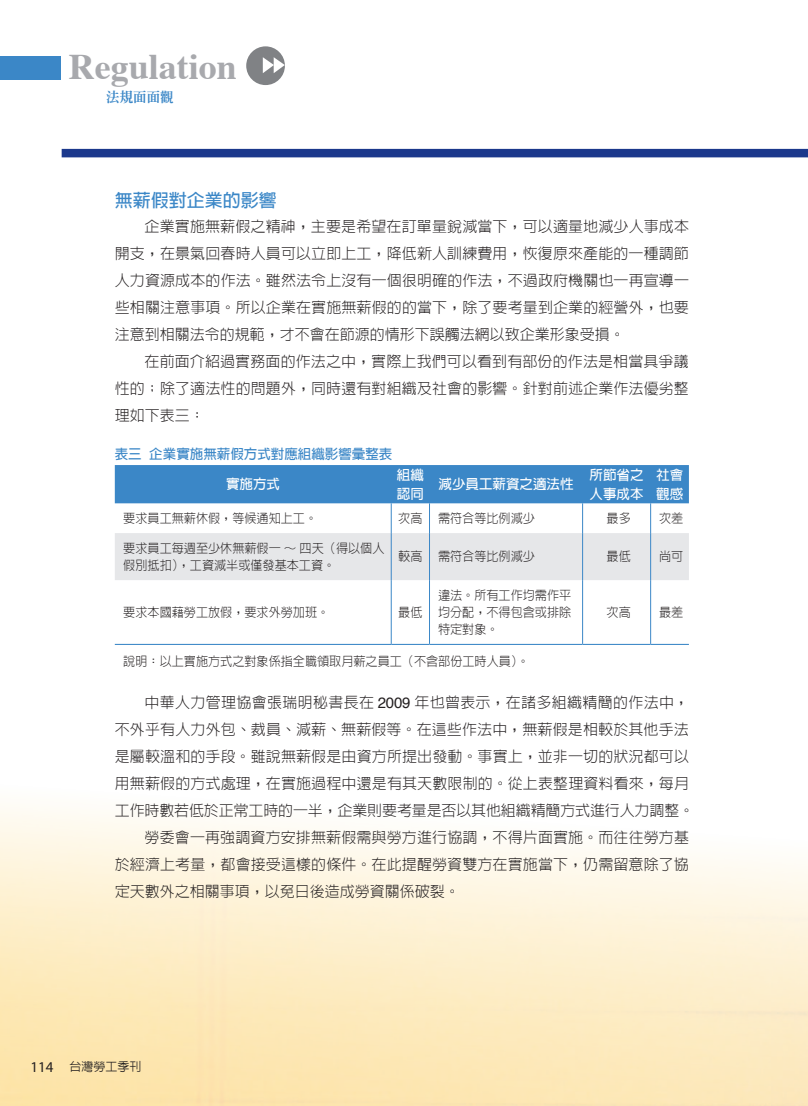
<style>
.page{position:relative;width:808px;height:1106px;background:#fff}
.page>*{position:absolute;margin:0;border:0;box-sizing:border-box;transform-origin:0 0}
.t1{font:700 36px "Times";color:#a8a9ad}
.中標{font:700 18px "Lin Gothic";color:#3b87c7}
.內文{font:300 15px/27px "Lin Gothic";letter-spacing:.01em;color:#231f20;text-align:justify}
.表格標{font:700 13.5px/19.5px "Lin Gothic";color:#fff}
.表格標-2{font:700 13.5px "Lin Gothic";color:#3b87c7}
.t2{font:800 13.5px "Inn Ming";color:#3b87c7}
.表格{font:300 12.75px/17.2px "Lin Gothic";color:#231f20;scale:.95 1}
.t3{font:500 12px "Lin Gothic";color:#231f20}
.s1{font-family:"Helvetica";font-weight:400}
.s2{font-family:"Myriad";font-weight:400;font-size:15px}
</style>
<div class="page">
<div style="left:0;top:56px;width:61px;height:24px;background:#3b87c7"></div>
<div style="left:246px;top:46px;width:39px;height:39px;background:#808285;border-radius:50%"></div>
<svg style="left:263px;top:57px;width:22px;height:16px"></svg>
<div style="left:115px;top:465px;width:574px;height:38px;background:#3b87c7"></div>
<div style="left:115px;top:533px;width:574px;height:47px;background:#e6e7e9"></div>
<hr style="left:391px;top:503px;width:1px;height:30px;background:#3b87c7">
<hr style="left:429px;top:503px;width:1px;height:30px;background:#3b87c7">
<hr style="left:582px;top:503px;width:1px;height:30px;background:#3b87c7">
<hr style="left:650px;top:503px;width:1px;height:30px;background:#3b87c7">
<hr style="left:391px;top:533px;width:1px;height:47px;background:#3b87c7">
<hr style="left:429px;top:533px;width:1px;height:47px;background:#3b87c7">
<hr style="left:582px;top:533px;width:1px;height:47px;background:#3b87c7">
<hr style="left:650px;top:533px;width:1px;height:47px;background:#3b87c7">
<hr style="left:391px;top:580px;width:1px;height:64px;background:#3b87c7">
<hr style="left:429px;top:580px;width:1px;height:64px;background:#3b87c7">
<hr style="left:582px;top:580px;width:1px;height:64px;background:#3b87c7">
<hr style="left:650px;top:580px;width:1px;height:64px;background:#3b87c7">
<hr style="left:115px;top:644px;width:276px;height:1px;background:#3b87c7">
<hr style="left:391px;top:644px;width:38px;height:1px;background:#3b87c7">
<hr style="left:429px;top:644px;width:154px;height:1px;background:#3b87c7">
<hr style="left:583px;top:644px;width:68px;height:1px;background:#3b87c7">
<hr style="left:651px;top:644px;width:38px;height:1px;background:#3b87c7">
<div style="left:62px;top:149px;width:746px;height:8px;background:#1b388c"></div>
<h1 class="t1" style="left:69px;top:33px;width:170px">Regulation</h1>
<p class="t2" style="left:106px;top:90px;width:69px">法規面面觀</p>
<p class="中標" style="left:115px;top:191px;width:163px">無薪假對企業的影響</p>
<p class="內文" style="left:115px;top:212px;width:576px;text-indent:30px">企業實施無薪假之精神，主要是希望在訂單量銳減當下，可以適量地減少人事成本開支，在景氣回春時人員可以立即上工，降低新人訓練費用，恢復原來產能的一種調節人力資源成本的作法。雖然法令上沒有一個很明確的作法，不過政府機關也一再宣導一些相關注意事項。所以企業在實施無薪假的的當下，除了要考量到企業的經營外，也要注意到相關法令的規範，才不會在節源的情形下誤觸法網以致企業形象受損。</p>
<p class="內文" style="left:115px;top:347px;width:576px;text-indent:30px">在前面介紹過實務面的作法之中，實際上我們可以看到有部份的作法是相當具爭議性的；除了適法性的問題外，同時還有對組織及社會的影響。針對前述企業作法優劣整理如下表三：</p>
<p class="表格標-2" style="left:115px;top:447px;width:279px">表三企業實施無薪假方式對應組織影響彙整表</p>
<p class="表格標" style="left:226px;top:474px;width:55px">實施方式</p>
<p class="表格標" style="left:397px;top:465px;width:28px">組織認同</p>
<p class="表格標" style="left:438px;top:474px;width:136px">減少員工薪資之適法性</p>
<p class="表格標" style="left:656px;top:465px;width:28px">社會觀感</p>
<p class="表格標" style="left:590px;top:465px;width:55px">所節省之</p>
<p class="表格標" style="left:590px;top:484px;width:55px">人事成本</p>
<p class="表格" style="left:123px;top:509px;width:205px">要求員工無薪休假，等候通知上工。</p>
<p class="表格" style="left:398px;top:509px;width:27px">次高</p>
<p class="表格" style="left:438px;top:509px;width:104px">需符合等比例減少</p>
<p class="表格" style="left:607px;top:509px;width:27px">最多</p>
<p class="表格" style="left:659px;top:509px;width:27px">次差</p>
<p class="表格" style="left:123px;top:539px;width:276px">要求員工每週至少休無薪假一 ∼ 四天（得以個人假別抵扣），工資減半或僅發基本工資。</p>
<p class="表格" style="left:398px;top:548px;width:27px">較高</p>
<p class="表格" style="left:438px;top:548px;width:104px">需符合等比例減少</p>
<p class="表格" style="left:607px;top:548px;width:27px">最低</p>
<p class="表格" style="left:659px;top:548px;width:27px">尚可</p>
<p class="表格" style="left:123px;top:603px;width:218px">要求本國藉勞工放假，要求外勞加班。</p>
<p class="表格" style="left:398px;top:603px;width:27px">最低</p>
<p class="表格" style="left:438px;top:586px;width:142px;text-align:justify">違法。所有工作均需作平均分配，不得包含或排除特定對象。</p>
<p class="表格" style="left:607px;top:603px;width:27px">次高</p>
<p class="表格" style="left:659px;top:603px;width:27px">最差</p>
<p class="表格" style="left:123px;top:652px;width:429px">說明：以上實施方式之對象係指全職領取月薪之員工（不含部份工時人員）。</p>
<p class="內文" style="left:115px;top:689px;width:581px;text-align:left;text-indent:30px">中華人力管理協會張瑞明秘書長在 <span class="s1">2009</span> 年也曾表示，在諸多組織精簡的作法中，不外乎有人力外包、裁員、減薪、無薪假等。在這些作法中，無薪假是相較於其他手法是屬較溫和的手段。雖說無薪假是由資方所提出發動。事實上，並非一切的狀況都可以用無薪假的方式處理，在實施過程中還是有其天數限制的。從上表整理資料看來，每月工作時數若低於正常工時的一半，企業則要考量是否以其他組織精簡方式進行人力調整。</p>
<p class="內文" style="left:115px;top:824px;width:576px;text-indent:30px">勞委會一再強調資方安排無薪假需與勞方進行協調，不得片面實施。而往往勞方基於經濟上考量，都會接受這樣的條件。在此提醒勞資雙方在實施當下，仍需留意除了協定天數外之相關事項，以免日後造成勞資關係破裂。</p>
<p class="t3" style="left:31px;top:1060px;width:112px"><span class="s2">114</span> 台灣勞工季刊</p>
</div>
